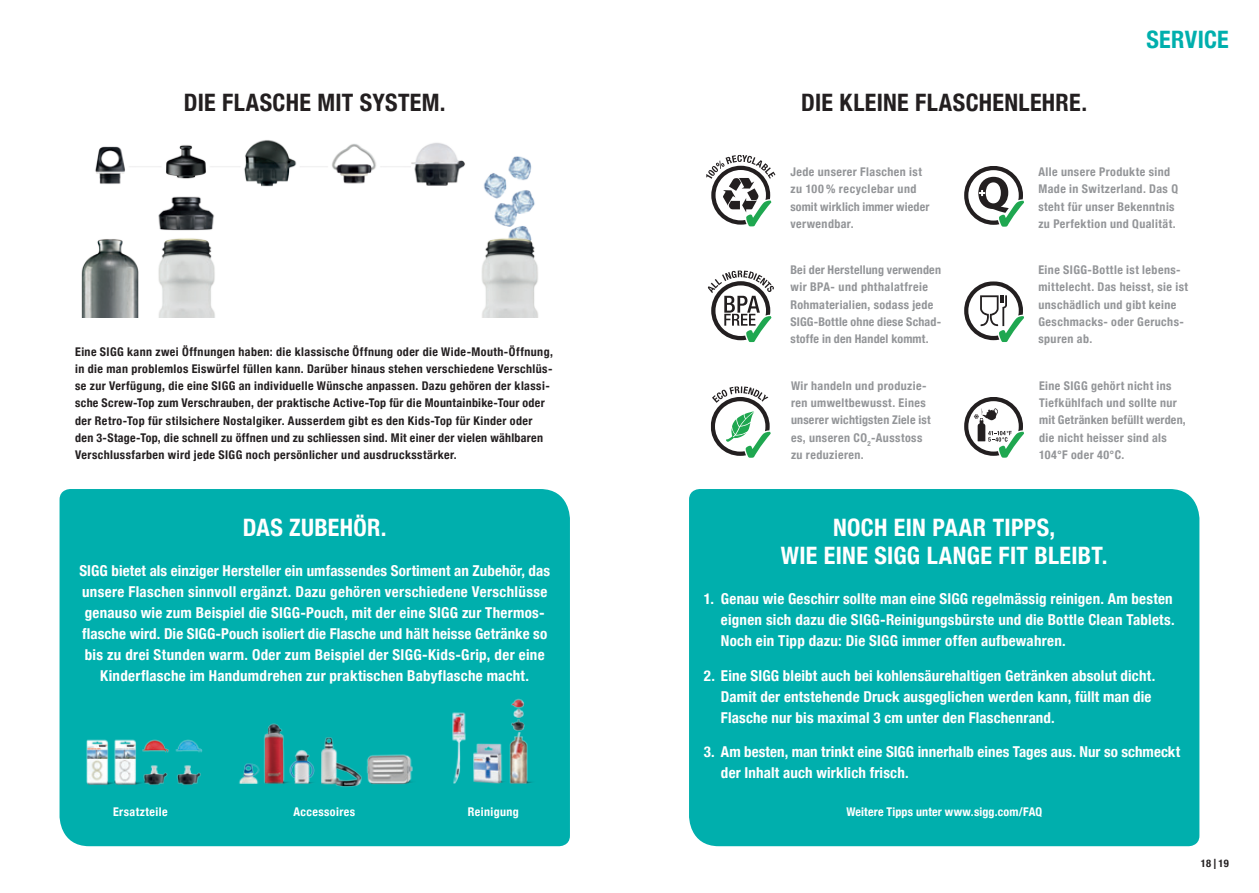
<style>
.page{position:relative;width:1259px;height:893px;background:#fff}
.page>*{position:absolute;margin:0;border:0;box-sizing:border-box;transform-origin:0 0}
.t1{font:700 condensed 24px/27.8px "Helvetica Neue";letter-spacing:.015em;color:#fff}
.t2{font:700 condensed 24px "Helvetica Neue";letter-spacing:.015em;color:#231f20}
.t3{font:700 condensed 24px "Helvetica Neue";letter-spacing:.01em;color:#00afad}
.t4{font:700 condensed 15px/21px "Helvetica Neue";letter-spacing:.015em;color:#fff}
.t5{font:700 condensed 12px/17.2px "Helvetica Neue";letter-spacing:.035em;color:#939598}
.t6{font:700 condensed 12px/17.2px "Helvetica Neue";letter-spacing:.03em;color:#231f20;text-align:justify}
.t7{font:700 condensed 12px "Helvetica Neue";letter-spacing:.025em;color:#fff}
.t8{font:700 condensed 10.5px "Helvetica Neue";color:#231f20}
.s1{font-size:14.1px}
</style>
<div class="page">
<div style="left:689px;top:489px;width:510px;height:357px;background:#00afad"></div>
<div style="left:60px;top:489px;width:510px;height:357px;background:#00afad"></div>
<svg style="left:706px;top:155px;width:69px;height:72px"></svg>
<svg style="left:707px;top:270px;width:67px;height:72px"></svg>
<svg style="left:711px;top:386px;width:60px;height:72px"></svg>
<svg style="left:964px;top:166px;width:60px;height:61px"></svg>
<svg style="left:964px;top:281px;width:60px;height:61px"></svg>
<svg style="left:964px;top:397px;width:60px;height:61px"></svg>
<img style="left:81px;top:140px;width:457px;height:178px">
<img style="left:59px;top:707px;width:186px;height:119px">
<img style="left:231px;top:706px;width:187px;height:119px">
<img style="left:395px;top:680px;width:175px;height:131px">
<h1 class="t2" style="left:184px;top:88px;width:263px">Die Flasche mit System.</h1>
<p class="t6" style="left:75px;top:343px;width:479px;text-indent:52px">kann zwei Öffnungen haben: die klassische Öffnung oder die Wide-Mouth-Öffnung, in die man problemlos Eiswürfel füllen kann. Darüber hinaus stehen verschiedene Verschlüs&shy;se zur Verfügung, die eine SIGG</p>
<p class="t6" style="left:75px;top:343px;width:32px">Eine SIGG</p>
<p class="t6" style="left:75px;top:377px;width:476px;text-align:left;text-indent:164px">an individuelle Wünsche anpassen. Dazu gehören der klassi&shy;sche Screw-Top zum Verschrauben, der praktische Active-Top für die Mountainbike-Tour oder der Retro-Top für stilsichere Nostalgiker. Ausserdem gibt es den Kids-Top für Kinder oder den 3-Stage-Top, die schnell zu öffnen und zu schliessen sind. Mit einer der vielen wählbaren Verschlussfarben wird jede SIGG</p>
<p class="t6" style="left:246px;top:446px;width:212px">noch persönlicher und ausdrucksstärker.</p>
<h1 class="t1" style="left:243px;top:513px;width:145px">Das Zubehör.</h1>
<p class="t4" style="left:79px;top:560px;width:8px">SIGG</p>
<p class="t4" style="left:82px;top:560px;width:469px;text-indent:29px">bietet als einziger Hersteller ein umfassendes Sortiment an Zubehör, das unsere Flaschen sinnvoll ergänzt. Dazu gehören verschiedene Verschlüsse genauso wie zum Beispiel die SIGG</p>
<p class="t4" style="left:300px;top:602px;width:137px">-Pouch, mit der eine SIGG</p>
<p class="t4" style="left:462px;top:602px;width:84px">zur Thermos-</p>
<p class="t4" style="left:82px;top:623px;width:113px">flasche wird. Die SIGG</p>
<p class="t4" style="left:85px;top:623px;width:464px;text-indent:131px">-Pouch isoliert die Flasche und hält heisse Getränke so bis zu drei Stunden warm. Oder zum Beispiel der SIGG</p>
<p class="t4" style="left:100px;top:644px;width:446px;text-indent:322px">-Kids-Grip, der eine<br>Kinderflasche im Handumdrehen zur praktischen Babyflasche macht.</p>
<p class="t7" style="left:113px;top:805px;width:56px">Ersatzteile</p>
<p class="t7" style="left:293px;top:805px;width:63px">Accessoires</p>
<p class="t7" style="left:468px;top:805px;width:53px">Reinigung</p>
<h1 class="t2" style="left:801px;top:88px;width:287px">Die kleine Flaschenlehre.</h1>
<h1 class="t3" style="left:1146px;top:25px;width:84px">Service</h1>
<p class="t5" style="left:790px;top:163px;width:140px">Jede unserer Flaschen ist zu 100 % recyclebar und somit wirklich immer wieder verwendbar.</p>
<p class="t5" style="left:790px;top:261px;width:152px">Bei der Herstellung verwenden wir BPA- und phthalatfreie<br>Rohmaterialien, sodass jede<br>SIGG</p>
<p class="t5" style="left:790px;top:313px;width:152px;text-indent:23px">-Bottle ohne diese Schad&shy;stoffe in den Handel kommt.</p>
<p class="t5" style="left:791px;top:377px;width:141px">Wir handeln und produzie&shy;ren umweltbewusst. Eines unserer wichtigsten Ziele ist es, unseren CO <sub>2</sub>-Ausstoss zu reduzieren.</p>
<p class="t5" style="left:1038px;top:163px;width:141px">Alle unsere Produkte sind<br>Made in Switzerland. Das Q steht für unser Bekenntnis zu Perfektion und Qualität.</p>
<p class="t5" style="left:1038px;top:261px;width:32px">Eine SIGG</p>
<p class="t5" style="left:1038px;top:261px;width:151px;text-indent:49px">-Bottle ist lebens&shy;mittelecht. Das heisst, sie ist unschädlich und gibt keine<br>Geschmacks- oder Geruchs&shy;spuren ab.</p>
<p class="t5" style="left:1039px;top:377px;width:32px">Eine SIGG</p>
<p class="t5" style="left:1039px;top:377px;width:148px;text-indent:52px">gehört nicht ins<br>Tiefkühlfach und sollte nur mit Getränken befüllt werden, die nicht heisser sind als<br>104°F oder 40°C.</p>
<h1 class="t1" style="left:781px;top:513px;width:276px;text-indent:52px">Noch ein paar Tipps, wie eine SIGG</h1>
<h1 class="t1" style="left:926px;top:541px;width:182px">lange fit bleibt.</h1>
<p class="t4" style="left:704px;top:588px;width:244px">1. Genau wie Geschirr sollte man eine SIGG</p>
<p class="t4" style="left:972px;top:588px;width:202px">regelmässig reinigen. Am besten</p>
<p class="t4" style="left:721px;top:609px;width:138px">eignen sich dazu die SIGG</p>
<p class="t4" style="left:880px;top:609px;width:296px">-Reinigungsbürste und die Bottle Clean Tablets.</p>
<p class="t4" style="left:721px;top:630px;width:157px">Noch ein Tipp dazu: Die SIGG</p>
<p class="t4" style="left:902px;top:630px;width:165px">immer offen aufbewahren.</p>
<p class="t4" style="left:704px;top:664px;width:55px">2. Eine SIGG</p>
<p class="t4" style="left:721px;top:664px;width:436px;text-indent:62px">bleibt auch bei kohlensäurehaltigen Getränken absolut dicht.<br>Damit der entstehende Druck ausgeglichen werden kann, füllt man die<br>Flasche nur bis maximal 3 cm unter den Flaschenrand.</p>
<p class="t4" style="left:704px;top:741px;width:190px">3. Am besten, man trinkt eine SIGG</p>
<p class="t4" style="left:917px;top:741px;width:264px">innerhalb eines Tages aus. Nur so schmeckt</p>
<p class="t4" style="left:721px;top:762px;width:189px">der Inhalt auch wirklich frisch.</p>
<p class="t7" style="left:846px;top:805px;width:197px">Weitere Tipps unter www.sigg.com/FAQ</p>
<p class="t8" style="left:1201px;top:857px;width:29px">18 <span class="s1">I</span> 19</p>
</div>
